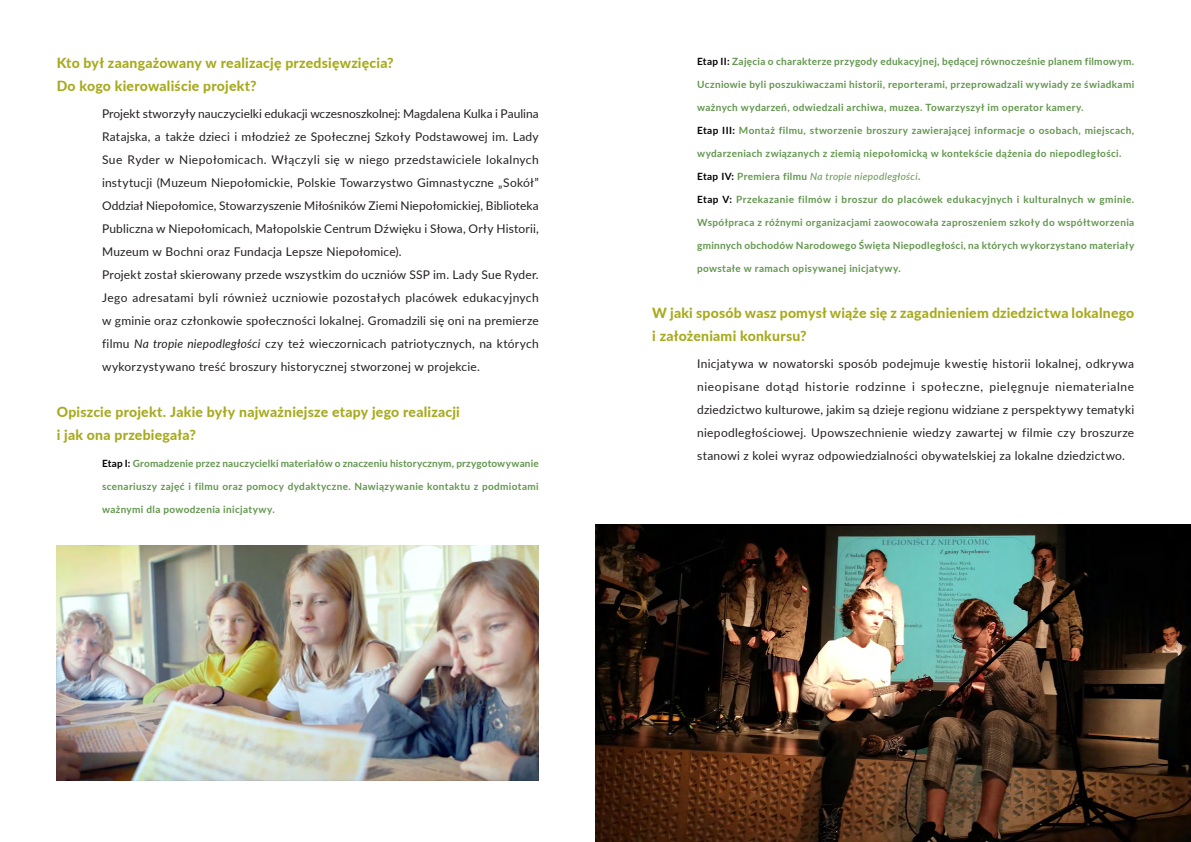
<style>
.page{position:relative;width:1191px;height:842px;background:#fff}
.page>*{position:absolute;margin:0;border:0;box-sizing:border-box;transform-origin:0 0}
.t1{font:800 14px/23px "Lato";letter-spacing:.015em;color:#a7aa1d}
.t2{font:12px/23px "Lato";letter-spacing:.015em;color:#231f20;text-align:justify}
.t3{font:700 10px "Lato";letter-spacing:.035em;color:#62964e}
.t4{font:italic 10px "Lato";letter-spacing:.03em;color:#62964e}
.s1{font-style:italic}
.s2{color:#000}
.s3{font-weight:700;font-style:normal;color:#000}
.s4{font-weight:700;font-style:normal}
</style>
<div class="page">
<img style="left:595px;top:524px;width:596px;height:318px">
<img style="left:57px;top:546px;width:482px;height:234px">
<p class="t1" style="left:57px;top:51px;width:338px">Kto był zaangażowany w realizację przedsięwzięcia?<br>Do kogo kierowaliście projekt?</p>
<p class="t2" style="left:102px;top:102px;width:438px;text-align:left">Projekt stworzyły nauczycielki edukacji wczesnoszkolnej: Magdalena Kulka i Paulina Ratajska, a także dzieci i młodzież ze Społecznej Szkoły Podstawowej im. Lady Sue Ryder w Niepołomicach. Włączyli się w niego przedstawiciele lokalnych instytucji (Muzeum Niepołomickie, Polskie Towarzystwo Gimnastyczne „Sokół” Oddział Niepołomice, Stowarzyszenie Miłośników Ziemi Niepołomickiej, Biblioteka Publiczna w Niepołomicach, Małopolskie Centrum Dźwięku i Słowa, Orły Historii, Muzeum w Bochni oraz Fundacja Lepsze Niepołomice).<br>Projekt został skierowany przede wszystkim do uczniów SSP im. Lady Sue Ryder.<br>Jego adresatami byli również uczniowie pozostałych placówek edukacyjnych w gminie oraz członkowie społeczności lokalnej. Gromadzili się oni na premierze filmu <span class="s1">Na tropie niepodległości</span> czy też wieczornicach patriotycznych, na których wykorzystywano treść broszury historycznej stworzonej w projekcie.</p>
<p class="t1" style="left:57px;top:400px;width:405px">Opiszcie projekt. Jakie były najważniejsze etapy jego realizacji i jak ona przebiegała?</p>
<p class="t3" style="left:102px;top:456px;width:438px"><span class="s2">Etap I:</span> Gromadzenie przez nauczycielki materiałów o znaczeniu historycznym, przygotowywanie</p>
<p class="t3" style="left:102px;top:479px;width:438px">scenariuszy zajęć i filmu oraz pomocy dydaktyczne. Nawiązywanie kontaktu z podmiotami</p>
<p class="t3" style="left:102px;top:502px;width:174px">ważnymi dla powodzenia inicjatywy.</p>
<p class="t3" style="left:697px;top:54px;width:438px"><span class="s2">Etap II:</span> Zajęcia o charakterze przygody edukacyjnej, będącej równocześnie planem filmowym.</p>
<p class="t3" style="left:697px;top:77px;width:438px">Uczniowie byli poszukiwaczami historii, reporterami, przeprowadzali wywiady ze świadkami</p>
<p class="t3" style="left:697px;top:100px;width:388px">ważnych wydarzeń, odwiedzali archiwa, muzea. Towarzyszył im operator kamery.</p>
<p class="t3" style="left:697px;top:123px;width:438px"><span class="s2">Etap III:</span> Montaż filmu, stworzenie broszury zawierającej informacje o osobach, miejscach,</p>
<p class="t3" style="left:697px;top:146px;width:426px">wydarzeniach związanych z ziemią niepołomicką w kontekście dążenia do niepodległości.</p>
<p class="t4" style="left:697px;top:169px;width:225px"><span class="s3">Etap IV:</span> <span class="s4">Premiera filmu</span> Na tropie niepodległości<span class="s4">.</span></p>
<p class="t3" style="left:697px;top:192px;width:438px"><span class="s2">Etap V:</span> Przekazanie filmów i broszur do placówek edukacyjnych i kulturalnych w gminie.</p>
<p class="t3" style="left:697px;top:215px;width:438px">Współpraca z różnymi organizacjami zaowocowała zaproszeniem szkoły do współtworzenia</p>
<p class="t3" style="left:697px;top:238px;width:438px">gminnych obchodów Narodowego Święta Niepodległości, na których wykorzystano materiały</p>
<p class="t3" style="left:697px;top:261px;width:205px">powstałe w ramach opisywanej inicjatywy.</p>
<p class="t1" style="left:652px;top:301px;width:483px">W jaki sposób wasz pomysł wiąże się z zagadnieniem dziedzictwa lokalnego i założeniami konkursu?</p>
<p class="t2" style="left:697px;top:351px;width:438px">Inicjatywa w nowatorski sposób podejmuje kwestię historii lokalnej, odkrywa nieopisane dotąd historie rodzinne i społeczne, pielęgnuje niematerialne dziedzictwo kulturowe, jakim są dzieje regionu widziane z perspektywy tematyki niepodległościowej. Upowszechnienie wiedzy zawartej w filmie czy broszurze stanowi z kolei wyraz odpowiedzialności obywatelskiej za lokalne dziedzictwo.</p>
</div>
